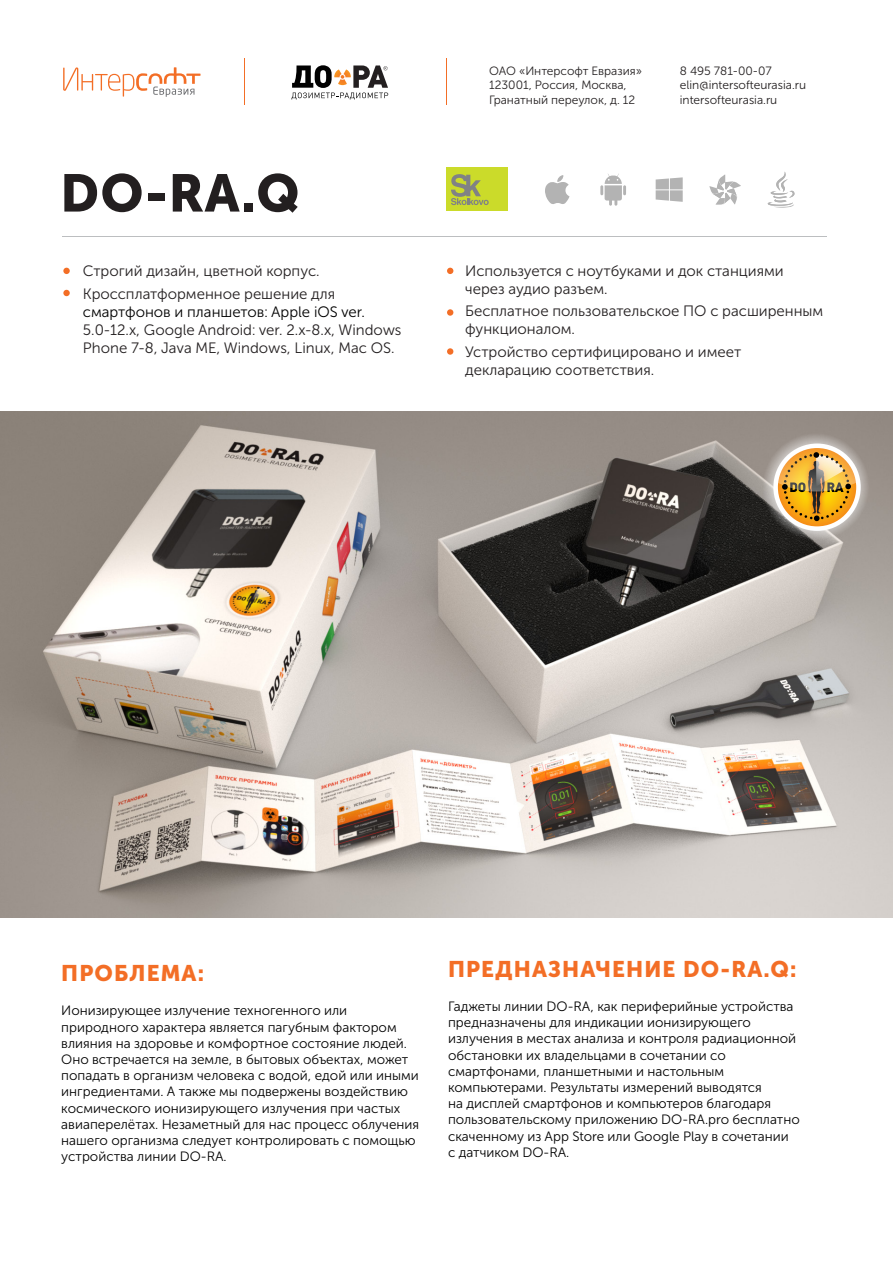
<style>
.page{position:relative;width:893px;height:1263px;background:#fff}
.page>*{position:absolute;margin:0;border:0;box-sizing:border-box;transform-origin:0 0}
.t1{font:52.5px "Museo Sans Cyrl 900";color:#231f20}
.t2{font:22.5px "Museo Sans Cyrl 900";letter-spacing:.05em;color:#f36e26}
.t3{font:15px/18px "Museo Sans Cyrl 300";color:#231f20}
.t4{font:15px "Museo Sans Cyrl 300";color:#000}
.t5{font:13.5px/16.2px "Museo Sans Cyrl 300";color:#000}
.t6{font:12px/14.4px "Museo Sans Cyrl 300";color:#231f20}
</style>
<div class="page">
<img style="left:0;top:412px;width:893px;height:505px">
<hr style="left:63px;top:236px;width:764px;height:1px;background:#bcbec0">
<svg style="left:63px;top:67px;width:138px;height:30px"></svg>
<div style="left:446px;top:168px;width:62px;height:43px;background:#cbdb2a"></div>
<svg style="left:451px;top:174px;width:38px;height:31px"></svg>
<hr style="left:245px;top:59px;width:1px;height:46px;background:#f36e26">
<hr style="left:446px;top:59px;width:1px;height:46px;background:#f36e26">
<svg style="left:292px;top:65px;width:96px;height:35px"></svg>
<div style="left:63px;top:268px;width:7px;height:6px;background:#f36e26;border-radius:50%"></div>
<svg style="left:447px;top:268px;width:6px;height:6px"></svg>
<div style="left:447px;top:309px;width:6px;height:7px;background:#f36e26;border-radius:50%"></div>
<div style="left:447px;top:348px;width:6px;height:7px;background:#f36e26;border-radius:50%"></div>
<div style="left:63px;top:290px;width:7px;height:6px;background:#f36e26;border-radius:50%"></div>
<svg style="left:600px;top:174px;width:26px;height:32px"></svg>
<svg style="left:656px;top:177px;width:27px;height:25px"></svg>
<svg style="left:709px;top:174px;width:32px;height:31px"></svg>
<svg style="left:768px;top:172px;width:26px;height:36px"></svg>
<svg style="left:545px;top:175px;width:24px;height:29px"></svg>
<svg style="left:747px;top:417px;width:137px;height:137px;background:#89837d"></svg>
<img style="left:776px;top:446px;width:82px;height:83px">
<div style="left:773px;top:443px;width:88px;height:88px;border:4px solid #fff;border-radius:50%"></div>
<h1 class="t1" style="left:60px;top:163px;width:240px">DO-RA.Q</h1>
<p class="t3" style="left:83px;top:260px;width:254px;line-height:22.5px">Строгий дизайн, цветной корпус.<br>Кроссплатформенное решение для</p>
<p class="t4" style="left:83px;top:303px;width:284px">смартфонов и планшетов: Apple iOS ver.</p>
<p class="t3" style="left:83px;top:321px;width:320px">5.0-12.x, Google Android: ver. 2.x-8.x, Windows<br>Phone 7-8, Java ME, Windows, Linux, Mac OS.</p>
<p class="t6" style="left:489px;top:64px;width:154px">ОАО «Интерсофт Евразия»<br>123001, Россия, Москва,<br>Гранатный переулок, д. 12</p>
<p class="t6" style="left:680px;top:64px;width:128px">8 495 781-00-07 elin@intersofteurasia.ru intersofteurasia.ru</p>
<p class="t3" style="left:465px;top:262px;width:320px">Используется с ноутбуками и док станциями через аудио разъем.</p>
<p class="t3" style="left:465px;top:302px;width:360px">Бесплатное пользовательское ПО с расширенным функционалом.</p>
<p class="t3" style="left:465px;top:343px;width:278px">Устройство сертифицировано и имеет декларацию соответствия.</p>
<h2 class="t2" style="left:61px;top:960px;width:144px">ПРОБЛЕМА:</h2>
<p class="t5" style="left:61px;top:1003px;width:359px">Ионизирующее излучение техногенного или природного характера является пагубным фактором влияния на здоровье и комфортное состояние людей.<br>Оно встречается на земле, в бытовых объектах, может попадать в организм человека с водой, едой или иными ингредиентами. А также мы подвержены воздействию космического ионизирующего излучения при частых авиаперелётах. Незаметный для нас процесс облучения нашего организма следует контролировать с помощью устройства линии DO-RA.</p>
<h2 class="t2" style="left:448px;top:956px;width:350px">ПРЕДНАЗНАЧЕНИЕ DO-RA.Q:</h2>
<p class="t5" style="left:448px;top:998px;width:353px">Гаджеты линии DO-RA, как периферийные устройства предназначены для индикации ионизирующего излучения в местах анализа и контроля радиационной обстановки их владельцами в сочетании со смартфонами, планшетными и настольным компьютерами. Результаты измерений выводятся<br>на дисплей смартфонов и компьютеров благодаря пользовательскому приложению DO-RA.pro бесплатно скаченному из App Store или Google Play в сочетании<br>с датчиком DO-RA.</p>
</div>
